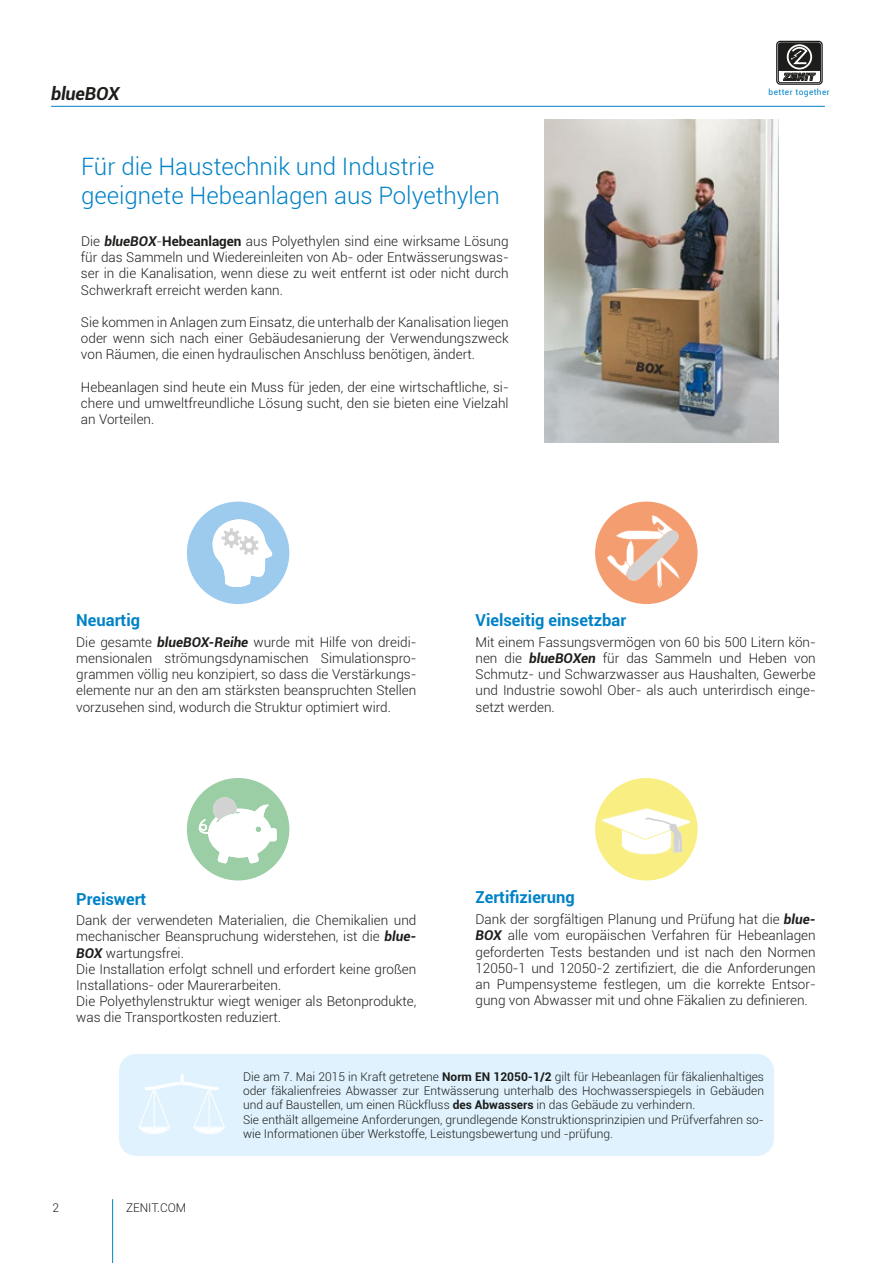
<style>
.page{position:relative;width:893px;height:1263px;background:#fff}
.page>*{position:absolute;margin:0;border:0;box-sizing:border-box;transform-origin:0 0}
.t1{font:300 24px/28.8px "Roboto";color:#0082c7}
.t2{font:italic 700 18px "Roboto";letter-spacing:-.01em;color:#1d1d1b}
.t3{font:700 16.5px "Roboto";color:#0082c7}
.t4{font:300 13.5px/16.2px "Roboto";color:#1d1d1b;text-align:justify}
.t5{font:300 12px/14.4px "Roboto";color:#1d1d1b}
.t6{font:8.25px "Roboto";letter-spacing:.05em;color:#0082c7}
.s1{font-weight:700;font-style:italic}
.s2{font-weight:700}
</style>
<div class="page">
<hr style="left:112px;top:1199px;width:1px;height:64px;background:#0082c7">
<svg style="left:595px;top:502px;width:103px;height:102px"></svg>
<svg style="left:595px;top:778px;width:103px;height:102px"></svg>
<svg style="left:187px;top:502px;width:102px;height:102px"></svg>
<svg style="left:187px;top:778px;width:102px;height:102px"></svg>
<div style="left:119px;top:1054px;width:655px;height:102px;background:#dff2fd;border-radius:17px"></div>
<div style="left:776px;top:41px;width:47px;height:44px;border:1px solid #1d1d1b;border-radius:3px"></div>
<div style="left:778px;top:43px;width:43px;height:40px;border:1px solid #1d1d1b;border-radius:2px"></div>
<svg style="left:778px;top:43px;width:42px;height:38px"></svg>
<hr style="left:51px;top:106px;width:774px;height:1px;background:#0082c7">
<img style="left:545px;top:119px;width:234px;height:323px">
<svg style="left:138px;top:1082px;width:87px;height:52px"></svg>
<hr style="left:180px;top:1074px;width:4px;height:10px;background:#fcfeff;border-radius:2px">
<h2 class="t2" style="left:51px;top:81px;width:70px">blueBOX</h2>
<h1 class="t1" style="left:81px;top:152px;width:420px">Für die Haustechnik und Industrie geeignete Hebeanlagen aus Polyethylen</h1>
<p class="t4" style="left:81px;top:233px;width:429px">Die <span class="s1">blueBOX</span>-<span class="s2">Hebeanlagen</span> aus Polyethylen sind eine wirksame Lösung für das Sammeln und Wiedereinleiten von Ab- oder Entwässerungswas&shy;ser in die Kanalisation, wenn diese zu weit entfernt ist oder nicht durch Schwerkraft erreicht werden kann.</p>
<p class="t4" style="left:81px;top:314px;width:429px">Sie kommen in Anlagen zum Einsatz, die unterhalb der Kanalisation liegen oder wenn sich nach einer Gebäudesanierung der Verwendungszweck von Räumen, die einen hydraulischen Anschluss benötigen, ändert.</p>
<p class="t4" style="left:81px;top:378px;width:429px">Hebeanlagen sind heute ein Muss für jeden, der eine wirtschaftliche, si&shy;chere und umweltfreundliche Lösung sucht, den sie bieten eine Vielzahl an Vorteilen.</p>
<p class="t3" style="left:76px;top:609px;width:65px">Neuartig</p>
<p class="t3" style="left:475px;top:609px;width:152px">Vielseitig einsetzbar</p>
<p class="t6" style="left:769px;top:86px;width:63px">better together</p>
<p class="t4" style="left:76px;top:633px;width:342px">Die gesamte <span class="s1">blueBOX-Reihe</span> wurde mit Hilfe von dreidi&shy;mensionalen strömungsdynamischen Simulationspro&shy;grammen völlig neu konzipiert, so dass die Verstärkungs&shy;elemente nur an den am stärksten beanspruchten Stellen vorzusehen sind, wodurch die Struktur optimiert wird.</p>
<p class="t4" style="left:475px;top:633px;width:342px">Mit einem Fassungsvermögen von 60 bis 500 Litern kön&shy;nen die <span class="s1">blueBOXen</span> für das Sammeln und Heben von Schmutz- und Schwarzwasser aus Haushalten, Gewerbe und Industrie sowohl Ober- als auch unterirdisch einge&shy;setzt werden.</p>
<p class="t3" style="left:76px;top:887px;width:72px">Preiswert</p>
<p class="t3" style="left:475px;top:886px;width:101px">Zertifizierung</p>
<p class="t4" style="left:76px;top:912px;width:342px;text-align:left">Dank der verwendeten Materialien, die Chemikalien und mechanischer Beanspruchung widerstehen, ist die <span class="s1">blue-BOX</span> wartungsfrei.<br>Die Installation erfolgt schnell und erfordert keine großen Installations- oder Maurerarbeiten.<br>Die Polyethylenstruktur wiegt weniger als Betonprodukte, was die Transportkosten reduziert.</p>
<p class="t4" style="left:475px;top:911px;width:342px">Dank der sorgfältigen Planung und Prüfung hat die <span class="s1">blue-BOX</span> alle vom europäischen Verfahren für Hebeanlagen geforderten Tests bestanden und ist nach den Normen 12050-1 und 12050-2 zertifiziert, die die Anforderungen an Pumpensysteme festlegen, um die korrekte Entsor&shy;gung von Abwasser mit und ohne Fäkalien zu definieren.</p>
<p class="t5" style="left:52px;top:1200px;width:8px">2</p>
<p class="t5" style="left:126px;top:1200px;width:62px">ZENIT.COM</p>
<p class="t5" style="left:243px;top:1069px;width:522px">Die am 7. Mai 2015 in Kraft getretene <span class="s2">Norm EN 12050-1/2</span> gilt für Hebeanlagen für fäkalienhaltiges oder fäkalienfreies Abwasser zur Entwässerung unterhalb des Hochwasserspiegels in Gebäuden und auf Baustellen, um einen Rückfluss <span class="s2">des Abwassers</span> in das Gebäude zu verhindern.<br>Sie enthält allgemeine Anforderungen, grundlegende Konstruktionsprinzipien und Prüfverfahren so&shy;wie Informationen über Werkstoffe, Leistungsbewertung und -prüfung.</p>
</div>
